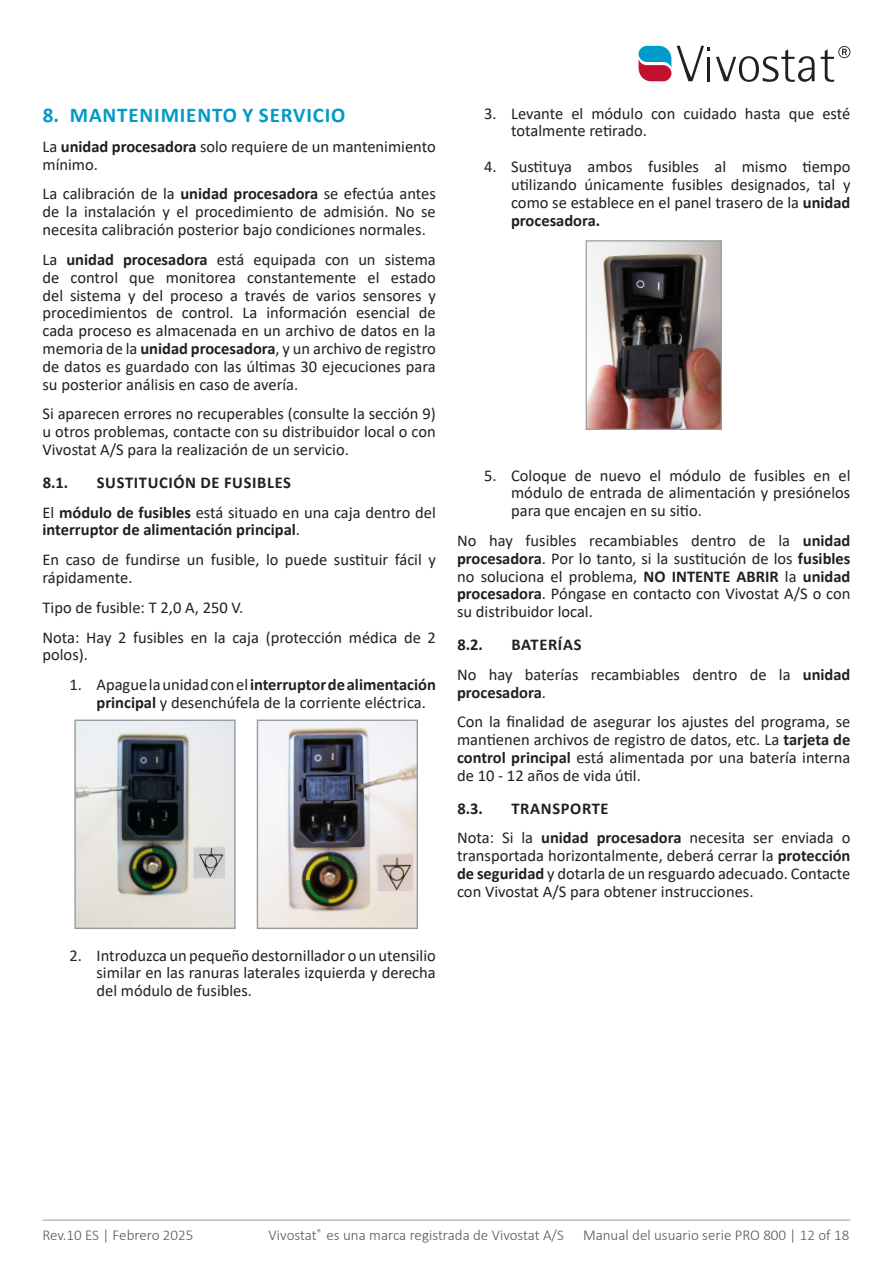
<style>
.page{position:relative;width:893px;height:1263px;background:#fff}
.page>*{position:absolute;margin:0;border:0;box-sizing:border-box;transform-origin:0 0}
.t1{font:700 21px "Calibri";letter-spacing:.04em;color:#009ac8}
.Normal_wrd_1{font:16.5px/17.9px "Calibri";color:#231f20;text-align:justify}
.Normal_wrd_1-2{font:700 16.5px/17.9px "Calibri";color:#231f20}
.Normal_wrd_1-3{font:700 16.5px "Calibri";letter-spacing:.03em;color:#231f20}
.t2{font:300 15px "Calibri";color:#51575c}
.s1{font-weight:700}
.s2{font-weight:400}
</style>
<div class="page">
<img style="left:588px;top:242px;width:132px;height:186px">
<div style="left:586px;top:240px;width:136px;height:190px;border:1px solid #959ca1"></div>
<img style="left:76px;top:721px;width:158px;height:206px">
<div style="left:74px;top:719px;width:162px;height:210px;border:1px solid #959ca1"></div>
<img style="left:197px;top:848px;width:27px;height:31px">
<img style="left:259px;top:721px;width:157px;height:206px">
<div style="left:257px;top:719px;width:161px;height:210px;border:1px solid #959ca1"></div>
<img style="left:377px;top:855px;width:35px;height:35px">
<svg style="left:639px;top:46px;width:32px;height:35px"></svg>
<svg style="left:821px;top:46px;width:29px;height:36px"></svg>
<svg style="left:716px;top:49px;width:98px;height:33px"></svg>
<svg style="left:677px;top:46px;width:33px;height:35px"></svg>
<hr style="left:43px;top:1220px;width:807px;height:1px;background:#959ca1">
<p class="t1" style="left:43px;top:100px;width:304px">8. MANTENIMIENTO Y SERVICIO</p>
<p class="Normal_wrd_1" style="left:43px;top:137px;width:395px">La <span class="s1">unidad procesadora</span> solo requiere de un mantenimiento mínimo.</p>
<p class="Normal_wrd_1" style="left:43px;top:185px;width:395px">La calibración de la <span class="s1">unidad procesadora</span> se efectúa antes de la instalación y el procedimiento de admisión. No se necesita calibración posterior bajo condiciones normales.</p>
<p class="Normal_wrd_1" style="left:43px;top:250px;width:395px">La <span class="s1">unidad procesadora</span> está equipada con un sistema de control que monitorea constantemente el estado del sistema y del proceso a través de varios sensores y procedimientos de control. La información esencial de cada proceso es almacenada en un archivo de datos en la memoria de la <span class="s1">unidad procesadora</span>, y un archivo de registro de datos es guardado con las últimas 30 ejecuciones para su posterior análisis en caso de avería.</p>
<p class="Normal_wrd_1" style="left:43px;top:405px;width:395px">Si aparecen errores no recuperables (consulte la sección 9) u otros problemas, contacte con su distribuidor local o con Vivostat A/S para la realización de un servicio.</p>
<p class="Normal_wrd_1-3" style="left:43px;top:471px;width:27px">8.1.</p>
<p class="Normal_wrd_1-3" style="left:97px;top:471px;width:196px">SUSTITUCIÓN DE FUSIBLES</p>
<p class="Normal_wrd_1-2" style="left:43px;top:503px;width:395px"><span class="s2">El</span> módulo de fusibles <span class="s2">está situado en una caja dentro del </span>interruptor de alimentación principal<span class="s2">.</span></p>
<p class="Normal_wrd_1" style="left:43px;top:550px;width:395px">En caso de fundirse un fusible, lo puede sustituir fácil y rápidamente.</p>
<p class="Normal_wrd_1" style="left:43px;top:598px;width:202px">Tipo de fusible: T 2,0 A, 250 V.</p>
<p class="Normal_wrd_1" style="left:43px;top:628px;width:395px">Nota: Hay 2 fusibles en la caja (protección médica de 2 polos).</p>
<p class="Normal_wrd_1" style="left:97px;top:675px;width:341px;text-indent:-27px">1. Apague la unidad con el <span class="s1">interruptor de alimentación principal</span> y desenchúfela de la corriente eléctrica.</p>
<p class="Normal_wrd_1" style="left:97px;top:946px;width:341px;text-indent:-27px">2. Introduzca un pequeño destornillador o un utensilio similar en las ranuras laterales izquierda y derecha del módulo de fusibles.</p>
<p class="Normal_wrd_1" style="left:511px;top:104px;width:341px;text-indent:-27px">3. Levante el módulo con cuidado hasta que esté totalmente retirado.</p>
<p class="Normal_wrd_1" style="left:511px;top:157px;width:341px;text-indent:-27px">4. Sustituya ambos fusibles al mismo tiempo utilizando únicamente fusibles designados, tal y como se establece en el panel trasero de la <span class="s1">unidad procesadora.</span></p>
<p class="Normal_wrd_1" style="left:511px;top:466px;width:341px;text-indent:-27px">5. Coloque de nuevo el módulo de fusibles en el módulo de entrada de alimentación y presiónelos para que encajen en su sitio.</p>
<p class="Normal_wrd_1" style="left:457px;top:531px;width:395px">No hay fusibles recambiables dentro de la <span class="s1">unidad procesadora</span>. Por lo tanto, si la sustitución de los <span class="s1">fusibles </span>no soluciona el problema, <span class="s1">NO INTENTE ABRIR</span> la <span class="s1">unidad procesadora</span>. Póngase en contacto con Vivostat A/S o con su distribuidor local.</p>
<p class="Normal_wrd_1-3" style="left:457px;top:633px;width:27px">8.2.</p>
<p class="Normal_wrd_1-3" style="left:511px;top:633px;width:72px">BATERÍAS</p>
<p class="Normal_wrd_1" style="left:457px;top:665px;width:395px">No hay baterías recambiables dentro de la <span class="s1">unidad procesadora</span>.</p>
<p class="Normal_wrd_1" style="left:457px;top:713px;width:395px">Con la finalidad de asegurar los ajustes del programa, se mantienen archivos de registro de datos, etc. La <span class="s1">tarjeta de control principal</span> está alimentada por una batería interna de 10 - 12 años de vida útil.</p>
<p class="Normal_wrd_1-3" style="left:457px;top:796px;width:27px">8.3.</p>
<p class="Normal_wrd_1-3" style="left:511px;top:796px;width:99px">TRANSPORTE</p>
<p class="Normal_wrd_1" style="left:457px;top:829px;width:395px">Nota: Si la <span class="s1">unidad procesadora</span> necesita ser enviada o transportada horizontalmente, deberá cerrar la <span class="s1">protección de seguridad</span> y dotarla de un resguardo adecuado. Contacte con Vivostat A/S para obtener instrucciones.</p>
<p class="t2" style="left:43px;top:1226px;width:152px">Rev.10 ES | Febrero 2025</p>
<p class="t2" style="left:269px;top:1226px;width:297px">Vivostat<sup>®</sup> es una marca registrada de Vivostat A/S</p>
<p class="t2" style="left:583px;top:1226px;width:268px">Manual del usuario serie PRO 800 | 12 of 18</p>
</div>
